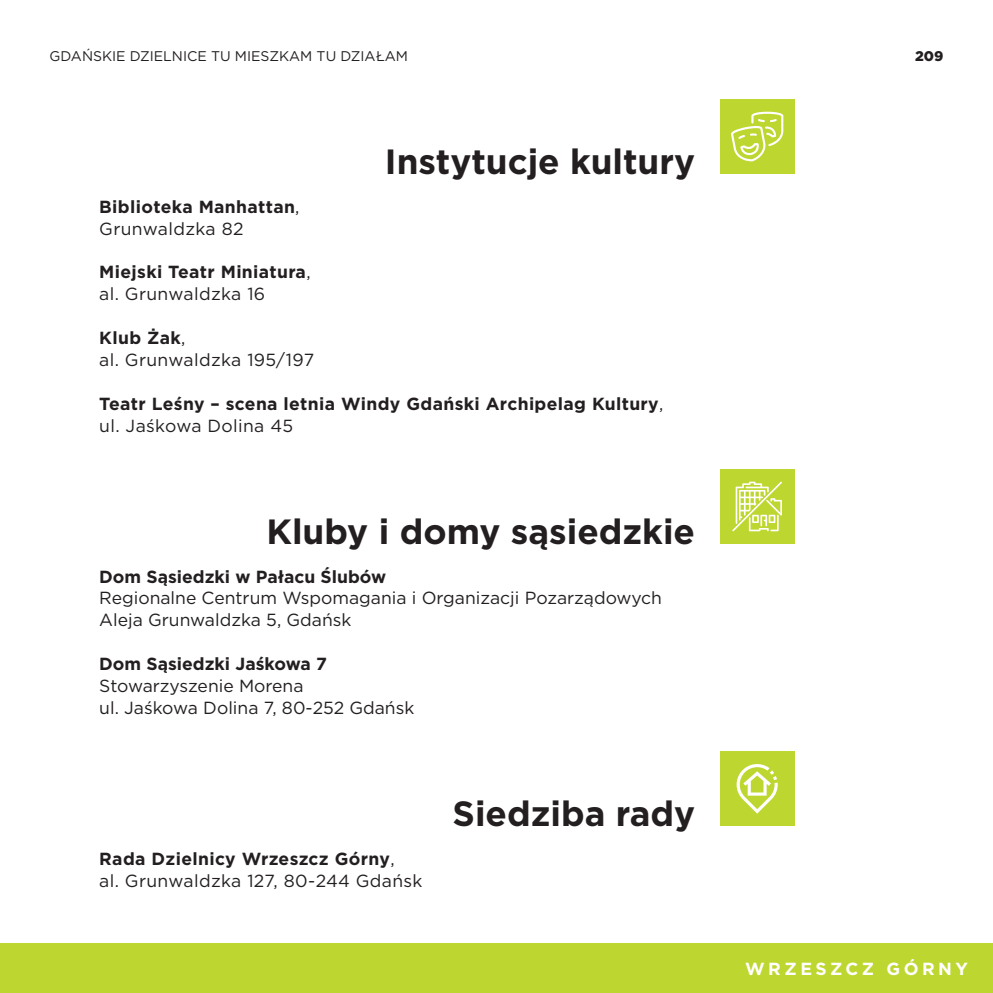
<style>
.page{position:relative;width:993px;height:993px;background:#fff}
.page>*{position:absolute;margin:0;border:0;box-sizing:border-box;transform-origin:0 0}
.t1{font:700 35px "Gotham";color:#231f20}
.t2{font:700 17.5px/21.9px "Gotham";letter-spacing:.02em;color:#231f20}
.t3{font:17.5px/21.9px "Gotham";color:#231f20}
.t4{font:17.5px/21.9px "Gotham";letter-spacing:.02em;color:#231f20}
.t5{font:700 17.5px "Gotham";color:#231f20}
.t6{font:700 17.5px "Gotham";letter-spacing:.2em;color:#fff}
.t7{font:14px "Gotham";color:#231f20}
.t8{font:900 14px "Gotham";color:#231f20}
.s1{font-weight:400}
.s2{font-weight:700}
</style>
<div class="page">
<div style="left:0;top:943px;width:992px;height:49px;background:#bed630"></div>
<div style="left:719px;top:99px;width:75px;height:75px;background:#bed630"></div>
<svg style="left:731px;top:112px;width:52px;height:49px"></svg>
<div style="left:719px;top:751px;width:75px;height:74px;background:#bed630"></div>
<svg style="left:736px;top:764px;width:41px;height:49px"></svg>
<div style="left:719px;top:469px;width:75px;height:74px;background:#bed630"></div>
<svg style="left:732px;top:481px;width:49px;height:50px"></svg>
<p class="t7" style="left:50px;top:47px;width:360px">GDAŃSKIE DZIELNICE TU MIESZKAM TU DZIAŁAM</p>
<p class="t8" style="left:914px;top:46px;width:30px">209</p>
<h1 class="t1" style="left:385px;top:138px;width:311px">Instytucje kultury</h1>
<p class="t2" style="left:99px;top:195px;width:202px">Biblioteka Manhattan<span class="s1">,<br>Grunwaldzka 82</span></p>
<p class="t2" style="left:99px;top:261px;width:213px">Miejski Teatr Miniatura<span class="s1">, al. Grunwaldzka 16</span></p>
<p class="t4" style="left:99px;top:326px;width:216px"><span class="s2">Klub Żak</span>,<br>al. Grunwaldzka 195/197</p>
<p class="t2" style="left:99px;top:392px;width:565px">Teatr Leśny – scena letnia Windy Gdański Archipelag Kultury<span class="s1">, ul. Jaśkowa Dolina 45</span></p>
<h1 class="t1" style="left:266px;top:508px;width:430px">Kluby i domy sąsiedzkie</h1>
<p class="t5" style="left:99px;top:564px;width:288px">Dom Sąsiedzki w Pałacu Ślubów</p>
<p class="t3" style="left:99px;top:586px;width:564px">Regionalne Centrum Wspomagania i Organizacji Pozarządowych<br>Aleja Grunwaldzka 5, Gdańsk</p>
<p class="t5" style="left:99px;top:652px;width:229px">Dom Sąsiedzki Jaśkowa 7</p>
<p class="t3" style="left:99px;top:674px;width:316px">Stowarzyszenie Morena<br>ul. Jaśkowa Dolina 7, 80-252 Gdańsk</p>
<p class="t4" style="left:99px;top:847px;width:325px"><span class="s2">Rada Dzielnicy Wrzeszcz Górny</span>,<br>al. Grunwaldzka 127, 80-244 Gdańsk</p>
<h1 class="t1" style="left:452px;top:790px;width:244px">Siedziba rady</h1>
<p class="t6" style="left:744px;top:957px;width:224px">WRZESZCZ GÓRNY</p>
</div>
